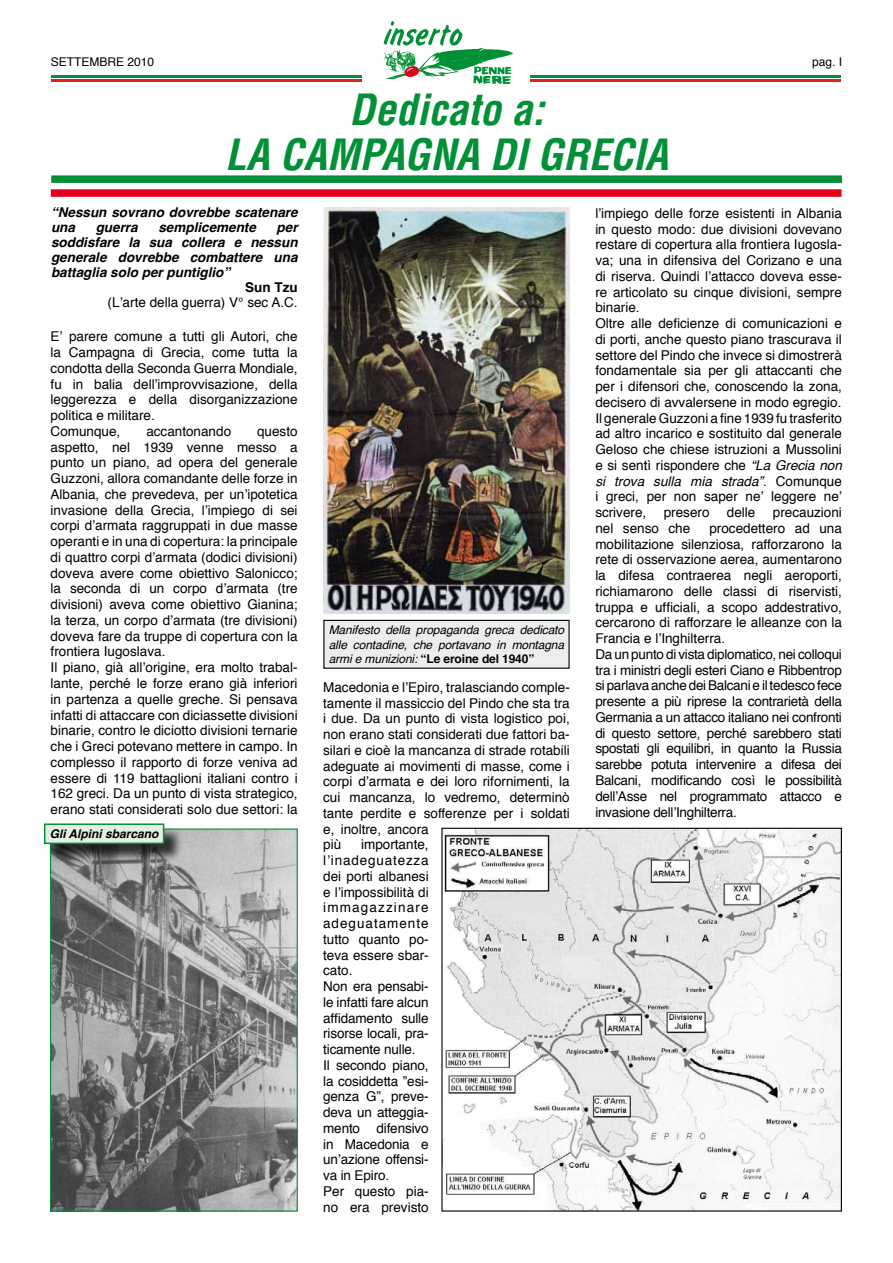
<style>
.page{position:relative;width:893px;height:1263px;background:#fff}
.page>*{position:absolute;margin:0;border:0;box-sizing:border-box;transform-origin:0 0}
.t1{font:italic 700 condensed 42px/45px "Helvetica";color:#009036;text-align:center}
.t2{font:13.5px/15.8px "Helvetica";color:#000}
.t3{font:13.5px/15.8px "Helvetica";letter-spacing:-.02em;color:#000}
.t4{font:italic 700 13.5px/15px "Helvetica";color:#000}
.t5{font:700 13.5px "Helvetica";color:#000}
.t6{font:italic 12px/14.4px "Helvetica";letter-spacing:-.01em;color:#000;text-align:justify}
.t7{font:12px "Helvetica";color:#000}
.t8{font:italic 700 12px "Helvetica";color:#000}
.s1{font-style:italic}
.s2{font-weight:700;font-style:normal}
</style>
<div class="page">
<hr style="left:531px;top:80px;width:310px;height:2px;background:#e1221c">
<hr style="left:531px;top:75px;width:310px;height:3px;background:#009134">
<hr style="left:51px;top:80px;width:310px;height:2px;background:#e1221c">
<hr style="left:51px;top:75px;width:310px;height:3px;background:#009134">
<svg style="left:280px;top:21px;width:391px;height:63px"></svg>
<div style="left:51px;top:175px;width:791px;height:8px;background:#009036"></div>
<div style="left:51px;top:189px;width:790px;height:8px;background:#e2001a"></div>
<img style="left:444px;top:830px;width:396px;height:379px">
<div style="left:441px;top:828px;width:401px;height:383px;border:1px solid #000"></div>
<img style="left:323px;top:207px;width:247px;height:406px">
<div style="left:324px;top:620px;width:245px;height:48px;background:#eceded"></div>
<div style="left:323px;top:620px;width:247px;height:49px;border:1px solid #000"></div>
<img style="left:52px;top:830px;width:244px;height:379px">
<div style="left:50px;top:828px;width:248px;height:383px;border:1px solid #009036"></div>
<div style="left:46px;top:826px;width:137px;height:37px;background:#000;opacity:.75"></div>
<div style="left:45px;top:824px;width:119px;height:19px;background:#e2efe1"></div>
<div style="left:44px;top:823px;width:120px;height:21px;border:2px solid #009036"></div>
<p class="t7" style="left:51px;top:53px;width:105px">SETTEMBRE 2010</p>
<p class="t7" style="left:812px;top:52px;width:32px">pag. I</p>
<h1 class="t1" style="left:225px;top:87px;width:445px">Dedicato a:<br>LA CAMPAGNA DI GRECIA</h1>
<p class="t4" style="left:51px;top:205px;width:248px">“Nessun sovrano dovrebbe scatenare una</p>
<p class="t2" style="left:595px;top:206px;width:248px">l’impiego delle forze esistenti in Albania in questo modo: due divisioni dovevano restare di copertura alla frontiera Iugosla&shy;va; una in difensiva del Corizano e una di riserva. Quindi l’attacco doveva esse&shy;re articolato su cinque divisioni, sempre binarie.<br>Oltre alle deficienze di comunicazioni e di porti, anche questo piano trascurava il settore del Pindo che invece si dimostrerà fondamentale sia per gli attaccanti che per i difensori che, conoscendo la zona, decisero di avvalersene in modo egregio.<br>Il generale Guzzoni a fine 1939 fu trasferito ad altro incarico e sostituito dal generale Geloso che chiese istruzioni a Mussolini e si sentì rispondere che <span class="s1">“La Grecia non si trova sulla mia strada”</span>. Comunque i greci, per non saper ne’ leggere ne’ scrivere,</p>
<p class="t4" style="left:96px;top:220px;width:44px">guerra</p>
<p class="t4" style="left:158px;top:220px;width:99px">semplicemente</p>
<p class="t4" style="left:51px;top:220px;width:248px;text-align:justify;text-indent:226px">per soddisfare la sua collera e nessun generale dovrebbe combattere una battaglia solo per puntiglio”</p>
<p class="t5" style="left:245px;top:277px;width:54px">Sun Tzu</p>
<p class="t2" style="left:108px;top:295px;width:191px">(L’arte della guerra) V° sec A.C.</p>
<p class="t2" style="left:51px;top:329px;width:249px">E’ parere comune a tutti gli Autori, che la Campagna di Grecia, come tutta la condotta della Seconda Guerra Mondiale, fu in balia dell’improvvisazione, della leggerezza e della disorganizzazione politica e militare.<br>Comunque,</p>
<p class="t2" style="left:146px;top:424px;width:86px">accantonando</p>
<p class="t2" style="left:51px;top:424px;width:249px;text-indent:207px">questo aspetto, nel 1939 venne messo a punto un piano, ad opera del generale Guzzoni, allora comandante delle forze in Albania, che prevedeva, per un’ipotetica invasione della Grecia, l’impiego di sei corpi d’armata raggruppati in due masse operanti e in una di copertura: la principale di quattro corpi d’armata (dodici divisioni) doveva avere come obiettivo Salonicco; la seconda di un corpo d’armata (tre divisioni) aveva come obiettivo Gianina; la terza, un corpo d’armata (tre divisioni) doveva fare da truppe di copertura con la frontiera Iugoslava.<br>Il piano, già all’origine, era molto trabal&shy;lante, perché le forze erano già inferiori in partenza a quelle greche. Si pensava infatti di attaccare con diciassette divisioni binarie, contro le diciotto divisioni ternarie che i Greci potevano mettere in campo. In complesso il rapporto di forze veniva ad essere di 119 battaglioni italiani contro i 162 greci. Da un punto di vista strategico, erano stati considerati solo due settori: la</p>
<p class="t2" style="left:664px;top:505px;width:47px">presero</p>
<p class="t2" style="left:727px;top:505px;width:30px">delle</p>
<p class="t2" style="left:773px;top:505px;width:71px">precauzioni</p>
<p class="t2" style="left:595px;top:521px;width:96px">nel senso che</p>
<p class="t3" style="left:595px;top:521px;width:248px;text-indent:114px">procedettero ad una mobilitazione silenziosa, rafforzarono la rete di osservazione aerea, aumentarono la difesa contraerea negli aeroporti, richiamarono delle classi di riservisti, truppa e ufficiali, a scopo addestrativo, cercarono di rafforzare le alleanze con la Francia e l’Inghilterra.<br>Da un punto di vista diplomatico, nei colloqui tra i ministri degli esteri Ciano e Ribbentrop si parlava anche dei Balcani e il tedesco fece presente a più riprese la contrarietà della Germania a un attacco italiano nei confronti di questo settore, perché sarebbero stati spostati gli equilibri, in quanto la Russia sarebbe potuta intervenire a difesa dei Balcani, modificando così le possibilità dell’Asse nel programmato attacco e invasione dell’Inghilterra.</p>
<p class="t6" style="left:329px;top:623px;width:237px">Manifesto della propaganda greca dedicato alle contadine, che portavano in montagna armi e munizioni: <span class="s2">“Le eroine del 1940”</span></p>
<p class="t2" style="left:323px;top:679px;width:248px">Macedonia e l’Epiro, tralasciando comple&shy;tamente il massiccio del Pindo che sta tra i due. Da un punto di vista logistico poi, non erano stati considerati due fattori ba&shy;silari e cioè la mancanza di strade rotabili adeguate ai movimenti di masse, come i corpi d’armata e dei loro rifornimenti, la cui mancanza, lo vedremo, determinò tante perdite e sofferenze per i soldati e, inoltre, ancora<br>più</p>
<p class="t8" style="left:50px;top:824px;width:110px">Gli Alpini sbarcano</p>
<p class="t2" style="left:323px;top:837px;width:107px;text-indent:38px">importante, l’inadeguatezza dei porti albanesi e l’impossibilità di immagazzinare adeguatamente tutto quanto po&shy;teva essere sbar&shy;cato.<br>Non era pensabi&shy;le infatti fare alcun affidamento sulle risorse locali, pra&shy;ticamente nulle.<br>Il secondo piano, la cosiddetta ”esi&shy;genza G”, preve&shy;deva un atteggia&shy;mento difensivo in Macedonia e un’azione offensi&shy;va in Epiro.<br>Per questo pia&shy;no era previsto</p>
</div>
